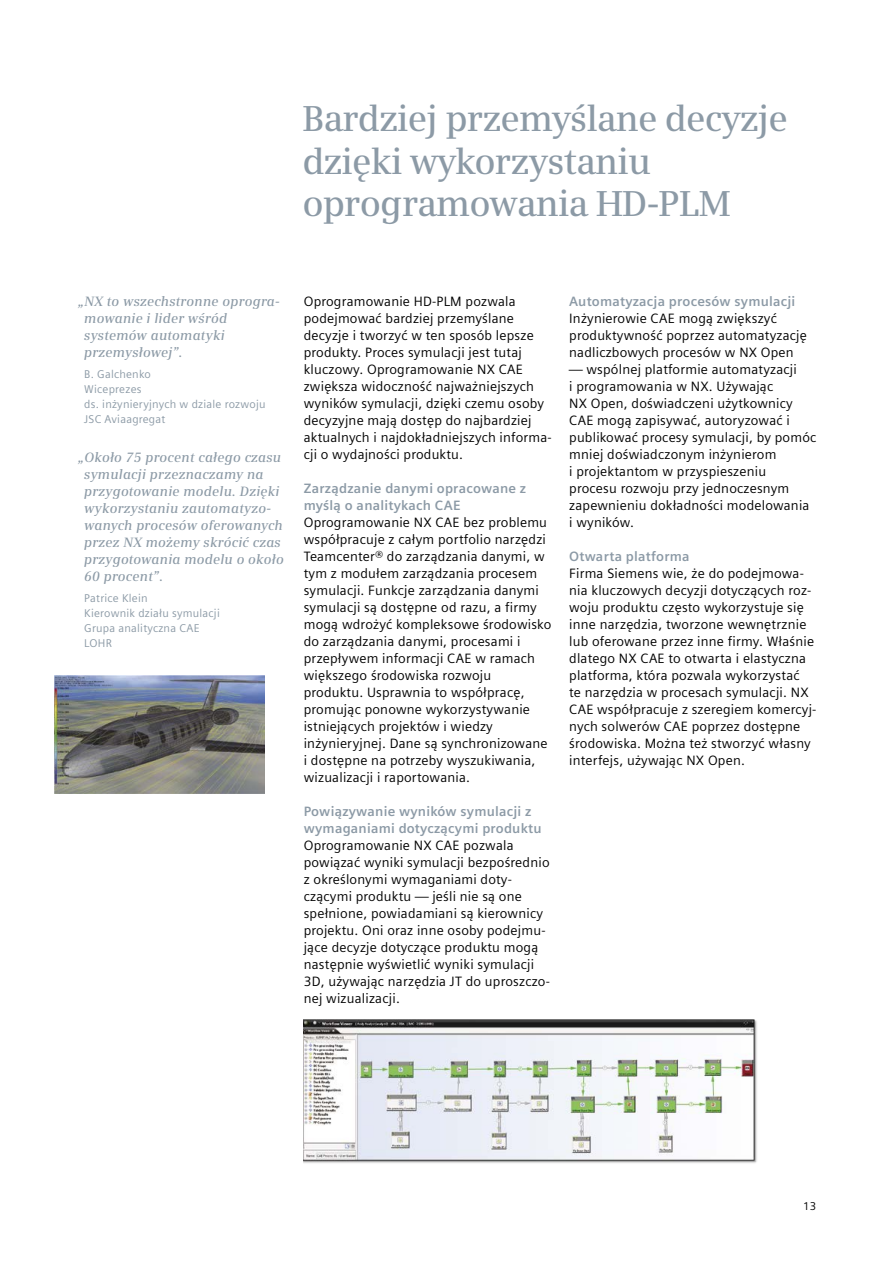
<style>
.page{position:relative;width:893px;height:1263px;background:#fff}
.page>*{position:absolute;margin:0;border:0;box-sizing:border-box;transform-origin:0 0}
.t1{font:600 36px/42.8px "Siemens Serif";letter-spacing:-.025em;color:#8c9aa6}
.t2{font:13.5px/17px "Siemens Sans Global";letter-spacing:.015em;color:#000}
.t3{font:italic 600 13.5px/17px "Siemens Serif";letter-spacing:.015em;color:#8c9aa6}
.t4{font:700 13.5px/17px "Siemens Sans Global";letter-spacing:.015em;color:#8c9aa6}
.t5{font:11.25px/14.9px "Siemens Sans Global";letter-spacing:.02em;color:#8c9aa6}
.t6{font:11.25px "Siemens Sans Global";color:#000}
</style>
<div class="page">
<img style="left:54px;top:675px;width:210px;height:119px">
<img style="left:304px;top:1019px;width:453px;height:144px">
<h1 class="t1" style="left:302px;top:97px;width:487px">Bardziej przemyślane decyzje dzięki wykorzystaniu oprogramowania HD-PLM</h1>
<p class="t3" style="left:84px;top:292px;width:197px;text-indent:-6px">„NX to wszechstronne oprogra&shy;mowanie i lider wśród systemów automatyki przemysłowej”.</p>
<p class="t5" style="left:84px;top:368px;width:183px">B. Galchenko<br>Wiceprezes<br>ds. inżynieryjnych w dziale rozwoju<br>JSC Aviaagregat</p>
<p class="t3" style="left:84px;top:448px;width:201px;text-indent:-6px">„Około 75 procent całego czasu symulacji przeznaczamy na przygotowanie modelu. Dzięki wykorzystaniu zautomatyzo&shy;wanych procesów oferowanych przez NX możemy skrócić czas przygotowania modelu o około<br>60 procent”.</p>
<p class="t5" style="left:84px;top:591px;width:137px">Patrice Klein<br>Kierownik działu symulacji<br>Grupa analityczna CAE<br>LOHR</p>
<p class="t2" style="left:304px;top:293px;width:250px">Oprogramowanie HD-PLM pozwala podejmować bardziej przemyślane decyzje i tworzyć w ten sposób lepsze produkty. Proces symulacji jest tutaj kluczowy. Oprogramowanie NX CAE zwiększa widoczność najważniejszych wyników symulacji, dzięki czemu osoby decyzyjne mają dostęp do najbardziej aktualnych i najdokładniejszych informa&shy;cji o wydajności produktu.</p>
<p class="t4" style="left:304px;top:480px;width:224px">Zarządzanie danymi opracowane z myślą o analitykach CAE</p>
<p class="t2" style="left:304px;top:514px;width:249px">Oprogramowanie NX CAE bez problemu współpracuje z całym portfolio narzędzi Teamcenter® do zarządzania danymi, w tym z modułem zarządzania procesem symulacji. Funkcje zarządzania danymi symulacji są dostępne od razu, a firmy mogą wdrożyć kompleksowe środowisko do zarządzania danymi, procesami i przepływem informacji CAE w ramach większego środowiska rozwoju produktu. Usprawnia to współpracę, promując ponowne wykorzystywanie istniejących projektów i wiedzy inżynieryjnej. Dane są synchronizowane i dostępne na potrzeby wyszukiwania, wizualizacji i raportowania.</p>
<p class="t4" style="left:304px;top:803px;width:239px">Powiązywanie wyników symulacji z wymaganiami dotyczącymi produktu</p>
<p class="t2" style="left:304px;top:837px;width:248px">Oprogramowanie NX CAE pozwala powiązać wyniki symulacji bezpośrednio z określonymi wymaganiami doty&shy;czącymi produktu — jeśli nie są one spełnione, powiadamiani są kierownicy projektu. Oni oraz inne osoby podejmu&shy;jące decyzje dotyczące produktu mogą następnie wyświetlić wyniki symulacji 3D, używając narzędzia JT do uproszczo&shy;nej wizualizacji.</p>
<p class="t4" style="left:569px;top:293px;width:228px">Automatyzacja procesów symulacji</p>
<p class="t2" style="left:569px;top:310px;width:239px">Inżynierowie CAE mogą zwiększyć produktywność poprzez automatyzację nadliczbowych procesów w NX Open</p>
<p class="t2" style="left:569px;top:361px;width:249px">— wspólnej platformie automatyzacji<br>i programowania w NX. Używając<br>NX Open, doświadczeni użytkownicy<br>CAE mogą zapisywać, autoryzować i publikować procesy symulacji, by pomóc mniej doświadczonym inżynierom<br>i projektantom w przyspieszeniu procesu rozwoju przy jednoczesnym zapewnieniu dokładności modelowania<br>i wyników.</p>
<p class="t4" style="left:569px;top:548px;width:122px">Otwarta platforma</p>
<p class="t2" style="left:569px;top:565px;width:249px">Firma Siemens wie, że do podejmowa&shy;nia kluczowych decyzji dotyczących roz&shy;woju produktu często wykorzystuje się inne narzędzia, tworzone wewnętrznie lub oferowane przez inne firmy. Właśnie dlatego NX CAE to otwarta i elastyczna platforma, która pozwala wykorzystać<br>te narzędzia w procesach symulacji. NX CAE współpracuje z szeregiem komercyj&shy;nych solwerów CAE poprzez dostępne środowiska. Można też stworzyć własny interfejs, używając NX Open.</p>
<p class="t6" style="left:803px;top:1198px;width:15px">13</p>
</div>
